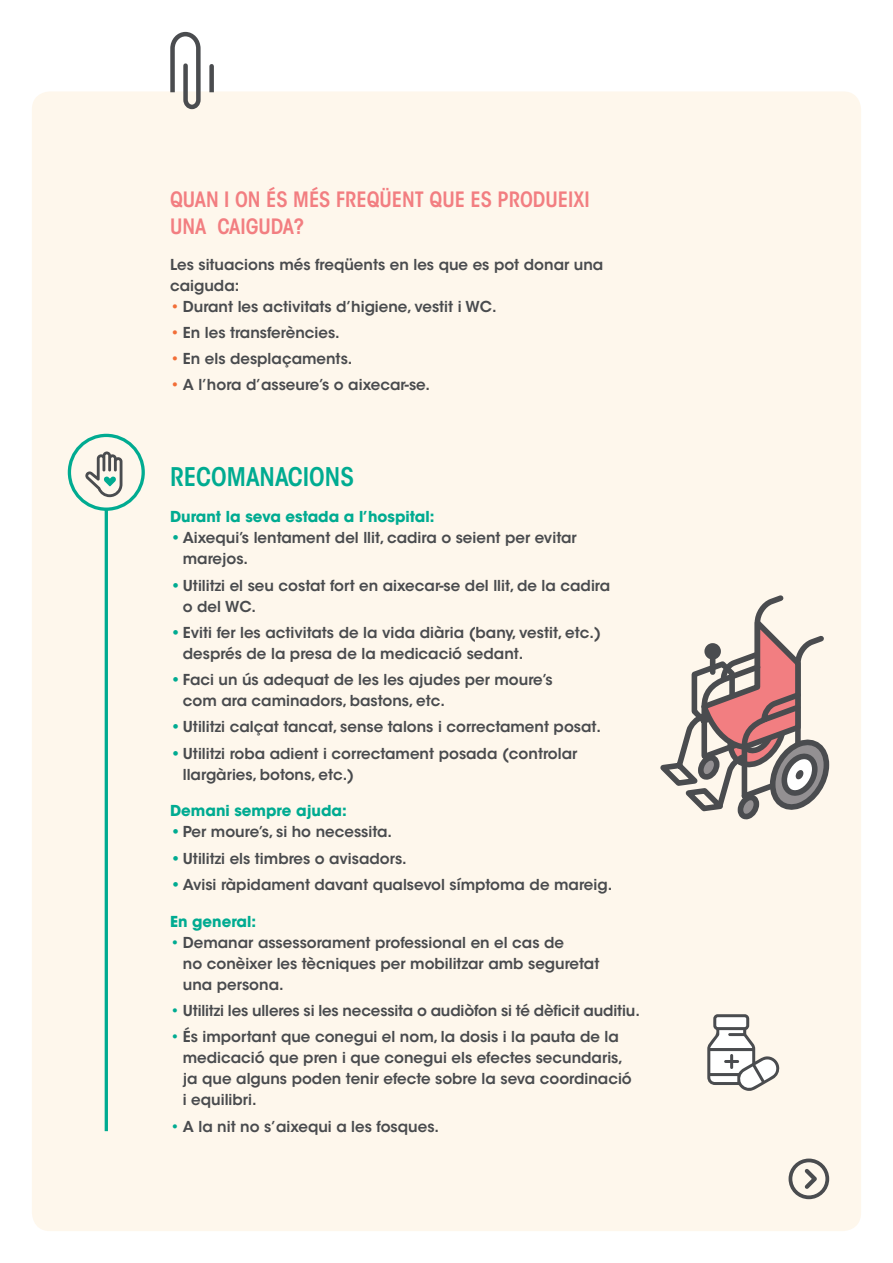
<style>
.page{position:relative;width:893px;height:1263px;background:#fff}
.page>*{position:absolute;margin:0;border:0;box-sizing:border-box;transform-origin:0 0}
.t1{font:600 condensed 25.5px "ITC Avant Garde Std";color:#00ab91}
.t2{font:600 condensed 21px/27px "ITC Avant Garde Std";color:#f27e81}
.t3{font:600 15px/21px "ITC Avant Garde Std";color:#494b4e}
.t4{font:700 15px "ITC Avant Garde Std";color:#00ab91}
.s1{color:#f26e37}
.s2{font-weight:700;color:#00ab91}
.s3{color:#00ab91}
</style>
<div class="page">
<div style="left:32px;top:91px;width:829px;height:1140px;background:#fef7ec"></div>
<svg style="left:157px;top:31px;width:71px;height:118px"></svg>
<div style="left:788px;top:1158px;width:41px;height:41px;border:4px solid #4a4c4f;border-radius:50%"></div>
<svg style="left:801px;top:1165px;width:20px;height:28px"></svg>
<svg style="left:655px;top:591px;width:177px;height:234px"></svg>
<hr style="left:105px;top:485px;width:3px;height:646px;background:#00ab91">
<svg style="left:69px;top:435px;width:74px;height:74px;fill:#fef7ec"></svg>
<div style="left:68px;top:434px;width:77px;height:77px;border:3px solid #00ab91;border-radius:50%"></div>
<svg style="left:85px;top:451px;width:37px;height:46px"></svg>
<svg style="left:707px;top:1014px;width:73px;height:77px"></svg>
<h2 class="t2" style="left:170px;top:186px;width:421px">QUAN I ON ÉS MÉS FREQÜENT QUE ES PRODUEIXI<br>UNA CAIGUDA?</h2>
<p class="t3" style="left:170px;top:254px;width:435px">Les situacions més freqüents en les que es pot donar una caiguda:</p>
<p class="t3" style="left:170px;top:296px;width:328px"><span class="s1">•</span> Durant les activitats d’higiene, vestit i WC.</p>
<p class="t3" style="left:170px;top:322px;width:171px"><span class="s1">•</span> En les transferències.</p>
<p class="t3" style="left:170px;top:348px;width:184px"><span class="s1">•</span> En els desplaçaments.</p>
<p class="t3" style="left:170px;top:374px;width:262px"><span class="s1">•</span> A l’hora d’asseure’s o aixecar-se.</p>
<h1 class="t1" style="left:170px;top:460px;width:15px">RECO</h1>
<h1 class="t1" style="left:227px;top:460px;width:34px">MANACIONS</h1>
<p class="t4" style="left:170px;top:507px;width:266px">Durant la seva estada a l’hospital:</p>
<p class="t3" style="left:183px;top:527px;width:395px;text-indent:-13px"><span class="s2">•</span> Aixequi’s lentament del llit, cadira o seient per evitar marejos.</p>
<p class="t3" style="left:183px;top:575px;width:429px;text-indent:-13px"><span class="s2">•</span> Utilitzi el seu costat fort en aixecar-se del llit, de la cadira o del WC.</p>
<p class="t3" style="left:183px;top:622px;width:420px;text-indent:-13px"><span class="s2">•</span> Eviti fer les activitats de la vida diària (bany, vestit, etc.) després de la presa de la medicació sedant.</p>
<p class="t3" style="left:183px;top:669px;width:371px;text-indent:-13px"><span class="s2">•</span> Faci un ús adequat de les les ajudes per moure’s com ara caminadors, bastons, etc.</p>
<p class="t3" style="left:170px;top:716px;width:433px"><span class="s2">•</span> Utilitzi calçat tancat, sense talons i correctament posat.</p>
<p class="t3" style="left:183px;top:743px;width:396px;text-indent:-13px"><span class="s2">•</span> Utilitzi roba adient i correctament posada (controlar llargàries, botons, etc.)</p>
<p class="t4" style="left:170px;top:801px;width:178px">Demani sempre ajuda:</p>
<p class="t3" style="left:170px;top:821px;width:223px"><span class="s2">•</span> Per moure’s, si ho necessita.</p>
<p class="t3" style="left:170px;top:848px;width:238px"><span class="s2">•</span> Utilitzi els timbres o avisadors.</p>
<p class="t3" style="left:170px;top:874px;width:444px"><span class="s2">•</span> Avisi ràpidament davant qualsevol símptoma de mareig.</p>
<p class="t4" style="left:170px;top:911px;width:88px">En general:</p>
<p class="t3" style="left:183px;top:932px;width:418px;text-indent:-13px"><span class="s3">•</span> Demanar assessorament professional en el cas de<br>no conèixer les tècniques per mobilitzar amb seguretat una persona.</p>
<p class="t3" style="left:170px;top:1000px;width:471px"><span class="s3">•</span> Utilitzi les ulleres si les necessita o audiòfon si té dèficit auditiu.</p>
<p class="t3" style="left:183px;top:1026px;width:450px;text-indent:-13px"><span class="s3">•</span> És important que conegui el nom, la dosis i la pauta de la medicació que pren i que conegui els efectes secundaris, ja que alguns poden tenir efecte sobre la seva coordinació i equilibri.</p>
<p class="t3" style="left:170px;top:1115px;width:270px"><span class="s3">•</span> A la nit no s’aixequi a les fosques.</p>
</div>
